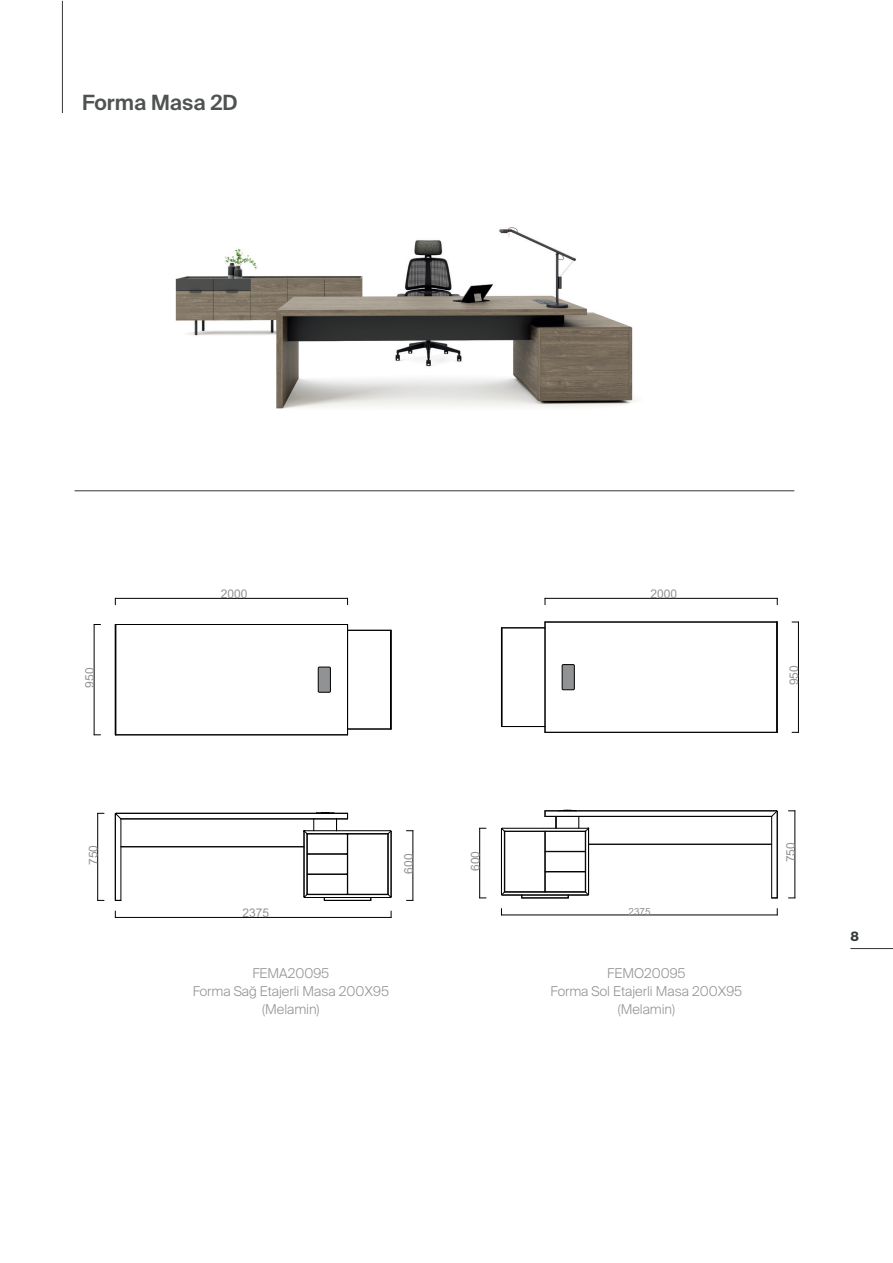
<style>
.page{position:relative;width:893px;height:1263px;background:#fff}
.page>*{position:absolute;margin:0;border:0;box-sizing:border-box;transform-origin:0 0}
.t1{font:600 21px "Suisse Intl";color:#4f5252}
.t2{font:300 13.5px/18px "Suisse Intl";color:#919293;text-align:center}
.t3{font:800 13.5px "Helvetica Neue LT Pro";color:#333739}
.t4{font:12px "Arial";color:#919293}
.t5{font:9.9px "Arial";color:#919293}
</style>
<div class="page">
<hr style="left:62px;top:1px;width:1px;height:112px;background:#333739">
<hr style="left:75px;top:490px;width:719px;height:1px;background:#333739">
<hr style="left:850px;top:948px;width:43px;height:1px;background:#333739">
<hr style="left:545px;top:622px;width:1px;height:110px;background:#000001">
<hr style="left:502px;top:627px;width:43px;height:1px;background:#000001">
<hr style="left:502px;top:726px;width:43px;height:1px;background:#000001">
<hr style="left:545px;top:622px;width:232px;height:1px;background:#000001">
<hr style="left:545px;top:732px;width:232px;height:1px;background:#000001">
<hr style="left:776px;top:622px;width:1px;height:110px;background:#000001">
<hr style="left:777px;top:622px;width:1px;height:110px;background:#000001">
<hr style="left:501px;top:628px;width:1px;height:98px;background:#000001">
<hr style="left:502px;top:628px;width:1px;height:98px;background:#000001">
<hr style="left:545px;top:810px;width:232px;height:1px;background:#000001">
<hr style="left:545px;top:816px;width:227px;height:1px;background:#000001">
<hr style="left:505px;top:891px;width:40px;height:1px;background:#000001">
<hr style="left:545px;top:872px;width:40px;height:1px;background:#000001">
<hr style="left:545px;top:891px;width:40px;height:1px;background:#000001">
<hr style="left:502px;top:895px;width:86px;height:1px;background:#000001">
<hr style="left:504px;top:892px;width:82px;height:1px;background:#000001">
<hr style="left:545px;top:851px;width:40px;height:1px;background:#000001">
<hr style="left:545px;top:871px;width:40px;height:1px;background:#000001">
<hr style="left:771px;top:816px;width:1px;height:82px;background:#000001">
<hr style="left:504px;top:831px;width:82px;height:1px;background:#000001">
<hr style="left:502px;top:828px;width:86px;height:1px;background:#000001">
<hr style="left:522px;top:898px;width:46px;height:1px;background:#000001">
<hr style="left:504px;top:831px;width:1px;height:61px;background:#000001">
<hr style="left:501px;top:829px;width:1px;height:65px;background:#000001">
<svg style="left:771px;top:811px;width:6px;height:6px"></svg>
<hr style="left:777px;top:811px;width:1px;height:87px;background:#000001">
<hr style="left:589px;top:844px;width:183px;height:1px;background:#000001">
<svg style="left:544px;top:831px;width:3px;height:62px"></svg>
<svg style="left:556px;top:810px;width:33px;height:88px"></svg>
<hr style="left:545px;top:598px;width:232px;height:1px;background:#000001">
<hr style="left:798px;top:622px;width:1px;height:110px;background:#000001">
<hr style="left:795px;top:811px;width:1px;height:87px;background:#000001">
<hr style="left:501px;top:915px;width:276px;height:1px;background:#000001">
<hr style="left:479px;top:828px;width:1px;height:70px;background:#000001">
<div style="left:562px;top:664px;width:12px;height:26px;background:#919293"></div>
<div style="left:562px;top:664px;width:12px;height:26px;border:1px solid #000001"></div>
<hr style="left:347px;top:624px;width:1px;height:111px;background:#000001">
<hr style="left:348px;top:630px;width:42px;height:1px;background:#000001">
<hr style="left:348px;top:729px;width:42px;height:1px;background:#000001">
<hr style="left:116px;top:624px;width:232px;height:1px;background:#000001">
<hr style="left:116px;top:734px;width:232px;height:1px;background:#000001">
<hr style="left:116px;top:624px;width:1px;height:111px;background:#000001">
<hr style="left:115px;top:624px;width:1px;height:111px;background:#000001">
<hr style="left:391px;top:630px;width:1px;height:99px;background:#000001">
<hr style="left:390px;top:630px;width:1px;height:99px;background:#000001">
<hr style="left:116px;top:813px;width:232px;height:1px;background:#000001">
<hr style="left:121px;top:819px;width:227px;height:1px;background:#000001">
<hr style="left:307px;top:834px;width:40px;height:1px;background:#000001">
<hr style="left:307px;top:853px;width:40px;height:1px;background:#000001">
<hr style="left:348px;top:834px;width:40px;height:1px;background:#000001">
<hr style="left:305px;top:897px;width:85px;height:1px;background:#000001">
<hr style="left:307px;top:894px;width:81px;height:1px;background:#000001">
<hr style="left:307px;top:854px;width:40px;height:1px;background:#000001">
<hr style="left:307px;top:874px;width:40px;height:1px;background:#000001">
<hr style="left:121px;top:819px;width:1px;height:81px;background:#000001">
<hr style="left:307px;top:833px;width:81px;height:1px;background:#000001">
<hr style="left:305px;top:830px;width:85px;height:1px;background:#000001">
<hr style="left:324px;top:900px;width:47px;height:1px;background:#000001">
<hr style="left:388px;top:834px;width:1px;height:60px;background:#000001">
<hr style="left:391px;top:831px;width:1px;height:66px;background:#000001">
<svg style="left:115px;top:813px;width:6px;height:6px"></svg>
<hr style="left:115px;top:814px;width:1px;height:86px;background:#000001">
<hr style="left:121px;top:846px;width:183px;height:1px;background:#000001">
<svg style="left:346px;top:834px;width:3px;height:60px"></svg>
<svg style="left:304px;top:812px;width:33px;height:88px"></svg>
<hr style="left:115px;top:598px;width:233px;height:1px;background:#000001">
<hr style="left:94px;top:624px;width:1px;height:111px;background:#000001">
<hr style="left:97px;top:813px;width:1px;height:87px;background:#000001">
<hr style="left:115px;top:917px;width:276px;height:1px;background:#000001">
<hr style="left:413px;top:831px;width:1px;height:69px;background:#000001">
<div style="left:318px;top:667px;width:12px;height:25px;background:#919293"></div>
<div style="left:318px;top:667px;width:13px;height:25px;border:1px solid #000001"></div>
<img style="left:175px;top:227px;width:459px;height:182px">
<h1 class="t1" style="left:82px;top:90px;width:157px">Forma Masa 2D</h1>
<p class="t4" style="left:81px;top:688px;width:22px;rotate:-90deg">950</p>
<p class="t4" style="left:85px;top:865px;width:22px;rotate:-90deg">750</p>
<p class="t4" style="left:221px;top:586px;width:28px">2000</p>
<p class="t4" style="left:650px;top:586px;width:28px">2000</p>
<p class="t4" style="left:786px;top:685px;width:22px;rotate:-90deg">950</p>
<p class="t4" style="left:242px;top:905px;width:28px">2375</p>
<p class="t4" style="left:400px;top:874px;width:22px;rotate:-90deg">600</p>
<p class="t4" style="left:467px;top:871px;width:22px;rotate:-90deg">600</p>
<p class="t5" style="left:629px;top:904px;width:23px">2375</p>
<p class="t2" style="left:193px;top:964px;width:198px">FEMA20095<br>Forma Sağ Etajerli Masa 200X95 (Melamin)</p>
<p class="t2" style="left:551px;top:964px;width:193px">FEMO20095<br>Forma Sol Etajerli Masa 200X95 (Melamin)</p>
<p class="t4" style="left:782px;top:862px;width:22px;rotate:-90deg">750</p>
<p class="t3" style="left:850px;top:928px;width:10px">8</p>
</div>
